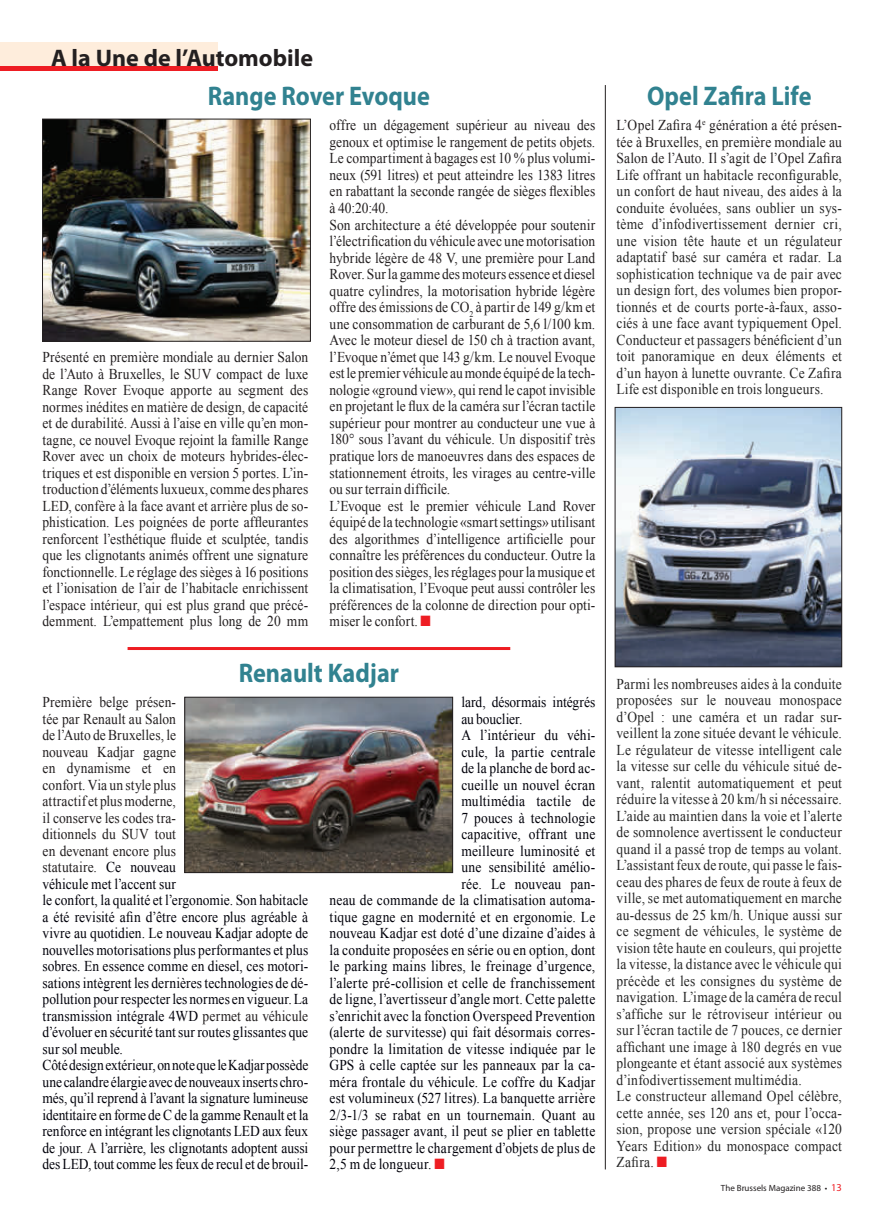
<style>
.page{position:relative;width:893px;height:1212px;background:#fff}
.page>*{position:absolute;margin:0;border:0;box-sizing:border-box;transform-origin:0 0}
.t1{font:700 27px "Myriad Pro";color:#318290;scale:.9 1}
.t2{font:700 24px "Myriad Pro";color:#231f20}
.t3{font:15px/16.5px "Times New Roman";letter-spacing:.005em;color:#231f20;text-align:justify;scale:.9 1}
.t4{font:15px/16.5px "Times New Roman";letter-spacing:.01em;color:#00000a;scale:.9 1}
.t5{font:15px/16.5px "Times New Roman";letter-spacing:.015em;color:#262626;text-align:justify;scale:.9 1}
.t6{font:15px "Times New Roman";letter-spacing:-.01em;color:#00000a;scale:.9 1}
.t7{font:9px "Myriad Pro";color:#231f20}
.s1{color:#ee1d23}
.s2{color:#231f20}
.s3{font-size:10.5px;color:#ee1d23}
</style>
<div class="page">
<div style="left:0;top:43px;width:218px;height:25px;background:#feeddc"></div>
<hr style="left:0;top:66px;width:218px;height:4px;background:#ee1d23">
<img style="left:617px;top:409px;width:223px;height:256px">
<div style="left:615px;top:407px;width:227px;height:260px;border:1px solid #231f20"></div>
<img style="left:44px;top:121px;width:265px;height:218px">
<div style="left:42px;top:119px;width:269px;height:222px;border:1px solid #231f20"></div>
<img style="left:187px;top:699px;width:264px;height:172px">
<div style="left:185px;top:697px;width:268px;height:176px;border:1px solid #231f20"></div>
<hr style="left:128px;top:647px;width:382px;height:3px;background:#ee1d23">
<hr style="left:605px;top:85px;width:1px;height:1084px;background:#231f20">
<h2 class="t2" style="left:51px;top:42px;width:263px">A la Une de l’Automobile</h2>
<h1 class="t1" style="left:208px;top:79px;width:248px">Range Rover Evoque</h1>
<p class="t3" style="left:330px;top:117px;width:297px;text-align:left">offre un dégagement supérieur au niveau des genoux et optimise le rangement de petits objets.<br>Le compartiment à bagages est 10 % plus volumi&shy;neux (591 litres) et peut atteindre les 1383 litres en rabattant la seconde rangée de sièges flexibles à 40:20:40.<br>Son architecture a été développée pour soutenir l’électrification du véhicule avec une motorisation hybride légère de 48 V, une première pour Land Rover. Sur la gamme des moteurs essence et diesel quatre cylindres, la motorisation hybride légère offre des émissions de CO<sub>2</sub> à partir de 149 g/km et une consommation de carburant de 5,6 l/100 km.<br>Avec le moteur diesel de 150 ch à traction avant, l’Evoque n’émet que 143 g/km. Le nouvel Evoque est le premier véhicule au monde équipé de la tech&shy;nologie «ground view», qui rend le capot invisible en projetant le flux de la caméra sur l’écran tactile supérieur pour montrer au conducteur une vue à 180° sous l’avant du véhicule. Un dispositif très pratique lors de manoeuvres dans des espaces de stationnement étroits, les virages au centre-ville ou sur terrain difficile.<br>L’Evoque est le premier véhicule Land Rover équipé de la technologie «smart settings» utilisant des algorithmes d’intelligence artificielle pour connaître les préférences du conducteur. Outre la position des sièges, les réglages pour la musique et la climatisation, l’Evoque peut aussi contrôler les préférences de la colonne de direction pour opti&shy;miser le confort. <span class="s1">■</span></p>
<h1 class="t1" style="left:239px;top:655px;width:180px">Renault Kadjar</h1>
<p class="t4" style="left:43px;top:694px;width:297px"><span class="s2">Première belge présen-<br>tée par Renault au Salon<br>de l’Auto de Bruxelles, le<br>nouveau Kadjar gagne<br>en dynamisme et en<br>confort. Via un style plus<br>attractif et plus moderne,<br>il conserve les codes tra-<br>ditionnels du SUV tout<br>en devenant encore plus<br>statutaire.</span> Ce nouveau<br>véhicule met l’accent sur<br>le confort, la qualité et l’ergonomie. Son habitacle a été revisité afin d’être encore plus agréable à vivre au quotidien. Le nouveau Kadjar adopte de nouvelles motorisations plus performantes et plus sobres. En essence comme en diesel, ces motori&shy;sations intègrent les dernières technologies de dé&shy;pollution pour respecter les normes en vigueur. La transmission intégrale 4WD <span class="s2">permet au véhicule </span>d’évoluer en sécurité tant sur routes glissantes que sur sol meuble.<br>Côté design extérieur, on note que le Kadjar possède une calandre élargie avec de nouveaux inserts chro&shy;més, qu’il reprend à l’avant la signature lumineuse identitaire en forme de C de la gamme Renault et la renforce en intégrant les clignotants LED aux feux de jour. <span class="s2">A</span> l’arrière, les clignotants adoptent aussi des LED, tout comme les feux de recul et de brouil-</p>
<p class="t4" style="left:461px;top:694px;width:150px">lard, désormais intégrés</p>
<p class="t3" style="left:43px;top:349px;width:297px">Présenté en première mondiale au dernier Salon de l’Auto à Bruxelles, le SUV compact de luxe Range Rover Evoque apporte au segment des normes inédites en matière de design, de capacité et de durabilité. Aussi à l’aise en ville qu’en mon&shy;tagne, ce nouvel Evoque rejoint la famille Range Rover avec un choix de moteurs hybrides-élec&shy;triques et est disponible en version 5 portes. L’in&shy;troduction d’éléments luxueux, comme des phares LED, confère à la face avant et arrière plus de so&shy;phistication. Les poignées de porte affleurantes renforcent l’esthétique fluide et sculptée, tandis que les clignotants animés offrent une signature fonctionnelle. Le réglage des sièges à 16 positions et l’ionisation de l’air de l’habitacle enrichissent l’espace intérieur, qui est plus grand que précé&shy;demment. L’empattement plus long de 20 mm</p>
<p class="t6" style="left:461px;top:708px;width:69px">au bouclier.</p>
<p class="t4" style="left:461px;top:727px;width:150px">A l’intérieur du véhi-</p>
<p class="t4" style="left:461px;top:743px;width:150px">cule, la partie centrale</p>
<p class="t4" style="left:461px;top:760px;width:150px">de la planche de bord ac-</p>
<p class="t4" style="left:461px;top:776px;width:150px">cueille un nouvel écran</p>
<p class="t4" style="left:461px;top:793px;width:150px">multimédia tactile de</p>
<p class="t4" style="left:461px;top:809px;width:150px">7 pouces à technologie</p>
<p class="t4" style="left:461px;top:826px;width:150px">capacitive, offrant une</p>
<p class="t4" style="left:461px;top:842px;width:150px">meilleure luminosité et</p>
<p class="t4" style="left:461px;top:859px;width:150px">une sensibilité amélio-</p>
<p class="t4" style="left:461px;top:875px;width:150px">rée. Le nouveau pan-</p>
<p class="t4" style="left:330px;top:892px;width:297px">neau de commande de la climatisation automa-</p>
<p class="t4" style="left:330px;top:908px;width:297px">tique gagne en modernité et en ergonomie. Le</p>
<p class="t4" style="left:330px;top:925px;width:297px">nouveau Kadjar est doté d’une dizaine d’aides à</p>
<p class="t4" style="left:330px;top:941px;width:297px">la conduite proposées en série ou en option, dont</p>
<p class="t4" style="left:330px;top:958px;width:297px">le parking mains libres, le freinage d’urgence,</p>
<p class="t4" style="left:330px;top:974px;width:297px">l’alerte pré-collision et celle de franchissement</p>
<p class="t4" style="left:330px;top:991px;width:297px">de ligne, l’avertisseur d’angle mort. Cette palette</p>
<p class="t4" style="left:330px;top:1007px;width:297px">s’enrichit avec la fonction Overspeed Prevention</p>
<p class="t4" style="left:330px;top:1024px;width:297px">(alerte de survitesse) qui fait désormais corres-</p>
<p class="t4" style="left:330px;top:1040px;width:297px">pondre la limitation de vitesse indiquée par le</p>
<p class="t4" style="left:330px;top:1057px;width:297px">GPS à celle captée sur les panneaux par la ca-</p>
<p class="t4" style="left:330px;top:1073px;width:297px">méra frontale du véhicule. Le coffre du Kadjar</p>
<p class="t4" style="left:330px;top:1090px;width:297px">est volumineux (527 litres). La banquette arrière</p>
<p class="t4" style="left:330px;top:1106px;width:297px">2/3-1/3 se rabat en un tournemain. Quant au</p>
<p class="t4" style="left:330px;top:1123px;width:297px">siège passager avant, il peut se plier en tablette</p>
<p class="t4" style="left:330px;top:1139px;width:297px">pour permettre le chargement d’objets de plus de</p>
<p class="t4" style="left:330px;top:1156px;width:129px">2,5 m de longueur. <span class="s1">■</span></p>
<h1 class="t1" style="left:647px;top:79px;width:184px">Opel Zafira Life</h1>
<p class="t5" style="left:617px;top:117px;width:252px"><span class="s2">L’Opel Zafira 4</span><sup>e</sup> <span class="s2">génération a été présen&shy;tée à Bruxelles, en première mondiale au Salon de l’Auto. Il s’agit de l’Opel Zafira Life</span> offrant un habitacle reconfigurable, un confort de haut niveau, des aides à la conduite évoluées, sans oublier un sys&shy;tème d’infodivertissement dernier cri, une vision tête haute et un régulateur adaptatif basé sur caméra et radar. La sophistication technique va de pair avec un design fort, des volumes bien propor&shy;tionnés et de courts porte-à-faux, asso&shy;ciés à une face avant typiquement Opel.<br>Conducteur et passagers bénéficient d’un toit panoramique en deux éléments et d’un hayon à lunette ouvrante. Ce Zafira Life est disponible en trois longueurs.</p>
<p class="t5" style="left:617px;top:675px;width:252px;text-align:left">Parmi les nombreuses aides à la conduite proposées sur le nouveau monospace d’Opel : une caméra et un radar sur&shy;veillent la zone située devant le véhicule.<br>Le régulateur de vitesse intelligent cale la vitesse sur celle du véhicule situé de&shy;vant, ralentit automatiquement et peut réduire la vitesse à 20 km/h si nécessaire.<br>L’aide au maintien dans la voie et l’alerte de somnolence avertissent le conducteur quand il a passé trop de temps au volant.<br>L’assistant feux de route, qui passe le fais&shy;ceau des phares de feux de route à feux de ville, se met automatiquement en marche au-dessus de 25 km/h. Unique aussi sur ce segment de véhicules, le système de vision tête haute en couleurs, qui projette la vitesse, la distance avec le véhicule qui précède et les consignes du système de navigation. L’image de la caméra de recul s’affiche sur le rétroviseur intérieur ou sur l’écran tactile de 7 pouces, ce dernier affichant une image à 180 degrés en vue plongeante et étant associé aux systèmes d’infodivertissement multimédia.<br>Le constructeur allemand Opel célèbre, cette année, ses 120 ans et, pour l’occa&shy;sion, propose une version spéciale «120<br>Years Edition» du monospace compact Zafira. <span class="s1">■</span></p>
<p class="t7" style="left:721px;top:1182px;width:122px">The Brussels Magazine 388 • <span class="s3">13</span></p>
</div>
